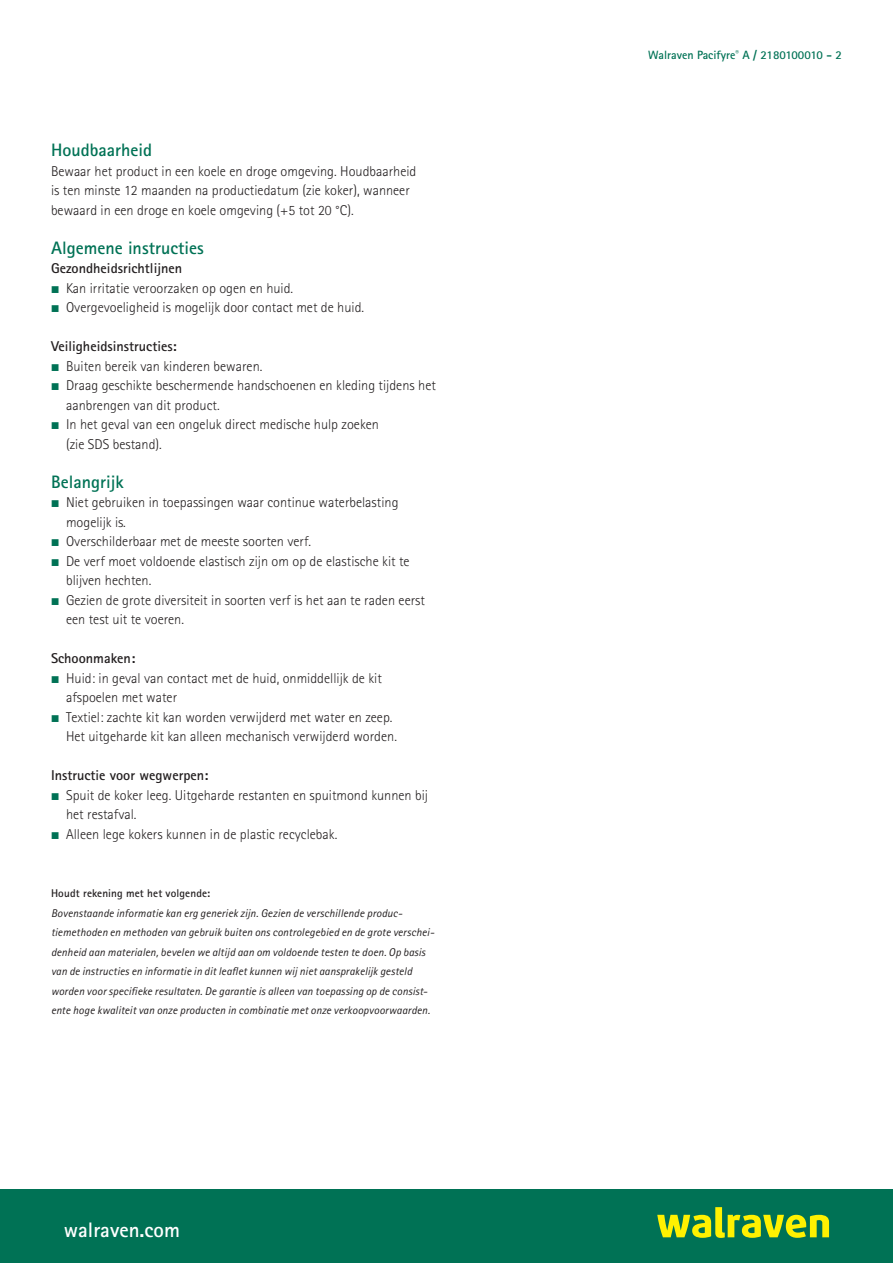
<style>
.page{position:relative;width:893px;height:1263px;background:#fff}
.page>*{position:absolute;margin:0;border:0;box-sizing:border-box;transform-origin:0 0}
.t1{font:700 21px "Rotis Sans Serif Std";color:#fff}
.t2{font:700 18px "Rotis Sans Serif Std";color:#007255}
.t3{font:300 14.25px/19.5px "Rotis Sans Serif Std";color:#231f20}
.t4{font:700 14.25px "Rotis Sans Serif Std";color:#231f20}
.t5{font:700 12px "Rotis Sans Serif Std";color:#007255}
.t6{font:italic 11.25px/19.5px "Rotis Sans Serif Std";letter-spacing:.01em;color:#231f20}
.t7{font:700 11.25px "Rotis Sans Serif Std";letter-spacing:.01em;color:#231f20}
.s1{color:#007255}
</style>
<div class="page">
<div style="left:0;top:1189px;width:893px;height:74px;background:#007255"></div>
<svg style="left:657px;top:1207px;width:172px;height:31px"></svg>
<p class="t2" style="left:51px;top:139px;width:102px">Houdbaarheid</p>
<p class="t3" style="left:51px;top:161px;width:367px">Bewaar het product in een koele en droge omgeving. Houdbaarheid is ten minste 12 maanden na productiedatum (zie koker), wanneer bewaard in een droge en koele omgeving (+5 tot 20 °C).</p>
<p class="t2" style="left:51px;top:236px;width:154px">Algemene instructies</p>
<p class="t4" style="left:51px;top:259px;width:133px">Gezondheidsrichtlijnen</p>
<p class="t3" style="left:51px;top:278px;width:244px"><span class="s1">■</span> Kan irritatie veroorzaken op ogen en huid.</p>
<p class="t3" style="left:51px;top:297px;width:315px"><span class="s1">■</span> Overgevoeligheid is mogelijk door contact met de huid.</p>
<p class="t4" style="left:51px;top:337px;width:127px">Veiligheidsinstructies:</p>
<p class="t3" style="left:51px;top:356px;width:213px"><span class="s1">■</span> Buiten bereik van kinderen bewaren.</p>
<p class="t3" style="left:66px;top:375px;width:371px;text-indent:-15px"><span class="s1">■</span> Draag geschikte beschermende handschoenen en kleding tijdens het aanbrengen van dit product.</p>
<p class="t3" style="left:66px;top:414px;width:314px;text-indent:-15px"><span class="s1">■</span> In het geval van een ongeluk direct medische hulp zoeken (zie SDS bestand).</p>
<p class="t2" style="left:51px;top:470px;width:74px">Belangrijk</p>
<p class="t3" style="left:66px;top:492px;width:334px;text-indent:-15px"><span class="s1">■</span> Niet gebruiken in toepassingen waar continue waterbelasting mogelijk is.</p>
<p class="t3" style="left:51px;top:531px;width:262px"><span class="s1">■</span> Overschilderbaar met de meeste soorten verf.</p>
<p class="t3" style="left:66px;top:551px;width:345px;text-indent:-15px"><span class="s1">■</span> De verf moet voldoende elastisch zijn om op de elastische kit te blijven hechten.</p>
<p class="t3" style="left:66px;top:590px;width:360px;text-indent:-15px"><span class="s1">■</span> Gezien de grote diversiteit in soorten verf is het aan te raden eerst een test uit te voeren.</p>
<p class="t4" style="left:51px;top:649px;width:86px">Schoonmaken:</p>
<p class="t3" style="left:66px;top:668px;width:317px;text-indent:-15px"><span class="s1">■</span> Huid: in geval van contact met de huid, onmiddellijk de kit afspoelen met water</p>
<p class="t3" style="left:66px;top:707px;width:332px;text-indent:-15px"><span class="s1">■</span> Textiel: zachte kit kan worden verwijderd met water en zeep.<br>Het uitgeharde kit kan alleen mechanisch verwijderd worden.</p>
<p class="t4" style="left:51px;top:766px;width:159px">Instructie voor wegwerpen:</p>
<p class="t3" style="left:66px;top:785px;width:364px;text-indent:-15px"><span class="s1">■</span> Spuit de koker leeg. Uitgeharde restanten en spuitmond kunnen bij het restafval.</p>
<p class="t3" style="left:51px;top:824px;width:288px"><span class="s1">■</span> Alleen lege kokers kunnen in de plastic recyclebak.</p>
<p class="t7" style="left:51px;top:886px;width:161px">Houdt rekening met het volgende:</p>
<p class="t6" style="left:51px;top:903px;width:385px">Bovenstaande informatie kan erg generiek zijn. Gezien de verschillende produc&shy;tiemethoden en methoden van gebruik buiten ons controlegebied en de grote verschei&shy;denheid aan materialen, bevelen we altijd aan om voldoende testen te doen. Op basis van de instructies en informatie in dit leaflet kunnen wij niet aansprakelijk gesteld worden voor specifieke resultaten. De garantie is alleen van toepassing op de consist&shy;ente hoge kwaliteit van onze producten in combinatie met onze verkoopvoorwaarden.</p>
<h1 class="t1" style="left:64px;top:1217px;width:118px">walraven.com</h1>
<p class="t5" style="left:648px;top:47px;width:195px">Walraven Pacifyre<sup>®</sup> A / 2180100010 - 2</p>
</div>
